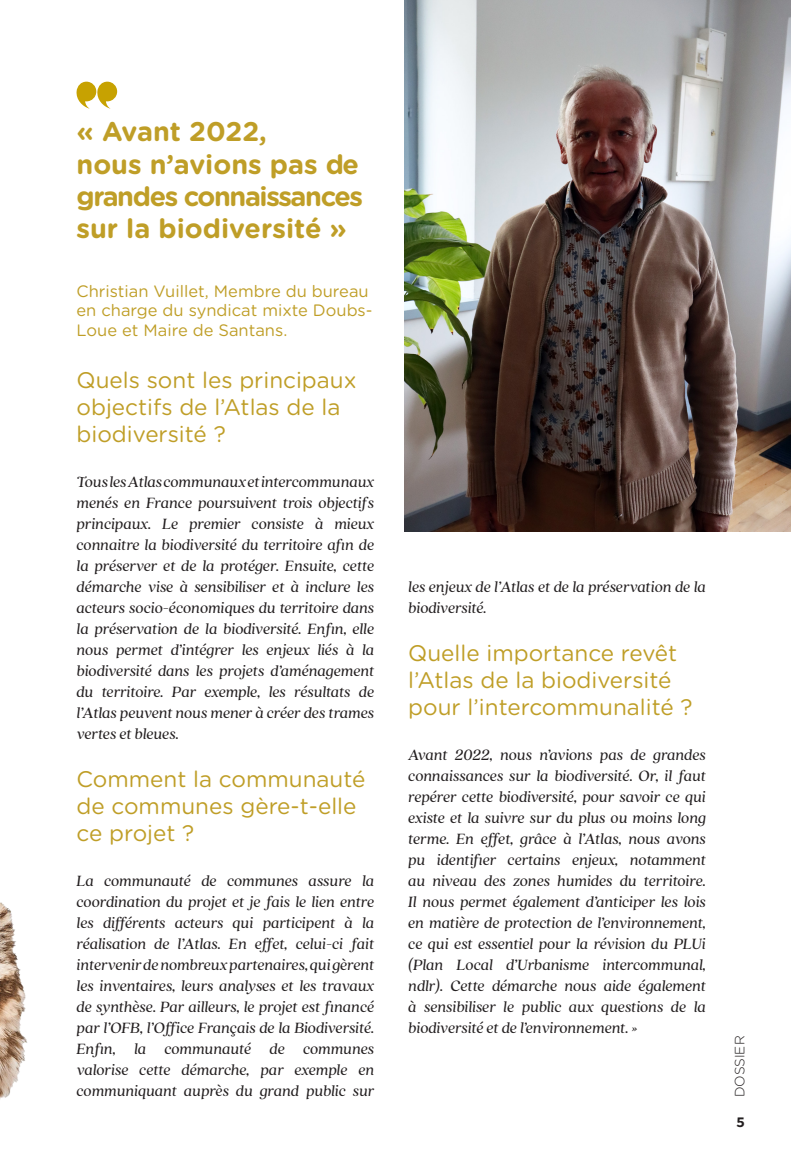
<style>
.page{position:relative;width:791px;height:1174px;background:#fff}
.page>*{position:absolute;margin:0;border:0;box-sizing:border-box;transform-origin:0 0}
.Title_H2{font:700 27px/32.4px "Gotham Rounded";letter-spacing:-.05em;color:#bf9e27}
.Title_H2-2{font:700 27px "Gotham Rounded";letter-spacing:-.005em;color:#bf9e27}
.Title_H3{font:22.5px/27px "Gotham Rounded";color:#bf9e27}
.paragraphe_serif{font:italic 16.5px/21px "Quincy CF Text";letter-spacing:-.005em;color:#231f20;text-align:justify}
.t1{font:16.5px/19.8px "Gotham Rounded";color:#bf9e27}
.t2{font:700 15px "Source Code Pro";color:#231f20}
.t3{font:300 13.5px "Gotham Rounded";color:#231f20}
</style>
<div class="page">
<svg style="left:76px;top:82px;width:41px;height:27px"></svg>
<img style="left:405px;top:0;width:386px;height:531px">
<img style="left:0;top:902px;width:28px;height:197px">
<p class="Title_H2" style="left:77px;top:114px;width:288px">« Avant 2022,<br>nous n’avions pas de grandes connaissances</p>
<p class="Title_H2-2" style="left:77px;top:209px;width:272px">sur la biodiversité »</p>
<p class="t1" style="left:77px;top:280px;width:297px">Christian Vuillet, Membre du bureau en charge du syndicat mixte Doubs-<br>Loue et Maire de Santans.</p>
<p class="Title_H3" style="left:77px;top:365px;width:282px">Quels sont les principaux objectifs de l’Atlas de la biodiversité ?</p>
<p class="paragraphe_serif" style="left:77px;top:470px;width:299px">Tous les Atlas communaux et intercommunaux menés en France poursuivent trois objectifs principaux. Le premier consiste à mieux connaitre la biodiversité du territoire afin de la préserver et de la protéger. Ensuite, cette démarche vise à sensibiliser et à inclure les acteurs socio-économiques du territoire dans la préservation de la biodiversité. Enfin, elle nous permet d’intégrer les enjeux liés à la biodiversité dans les projets d’aménagement du territoire. Par exemple, les résultats de l’Atlas peuvent nous mener à créer des trames vertes et bleues.</p>
<p class="Title_H3" style="left:77px;top:764px;width:290px">Comment la communauté de communes gère-t-elle ce projet ?</p>
<p class="paragraphe_serif" style="left:77px;top:869px;width:299px">La communauté de communes assure la coordination du projet et je fais le lien entre les différents acteurs qui participent à la réalisation de l’Atlas. En effet, celui-ci fait intervenir de nombreux partenaires, qui gèrent les inventaires, leurs analyses et les travaux de synthèse. Par ailleurs, le projet est financé par l’OFB, l’Office Français de la Biodiversité.<br>Enfin, la communauté de communes valorise cette démarche, par exemple en communiquant auprès du grand public sur</p>
<p class="paragraphe_serif" style="left:408px;top:575px;width:299px">les enjeux de l’Atlas et de la préservation de la biodiversité.</p>
<p class="Title_H3" style="left:408px;top:638px;width:286px">Quelle importance revêt l’Atlas de la biodiversité pour l’intercommunalité ?</p>
<p class="paragraphe_serif" style="left:408px;top:743px;width:299px">Avant 2022, nous n’avions pas de grandes connaissances sur la biodiversité. Or, il faut repérer cette biodiversité, pour savoir ce qui existe et la suivre sur du plus ou moins long terme. En effet, grâce à l’Atlas, nous avons pu identifier certains enjeux, notamment au niveau des zones humides du territoire.<br>Il nous permet également d’anticiper les lois en matière de protection de l’environnement, ce qui est essentiel pour la révision du PLUi (Plan Local d’Urbanisme intercommunal, ndlr). Cette démarche nous aide également à sensibiliser le public aux questions de la biodiversité et de l’environnement. »</p>
<p class="t3" style="left:730px;top:1097px;width:63px;rotate:-90deg">DOSSIER</p>
<p class="t2" style="left:736px;top:1111px;width:10px">5</p>
</div>
